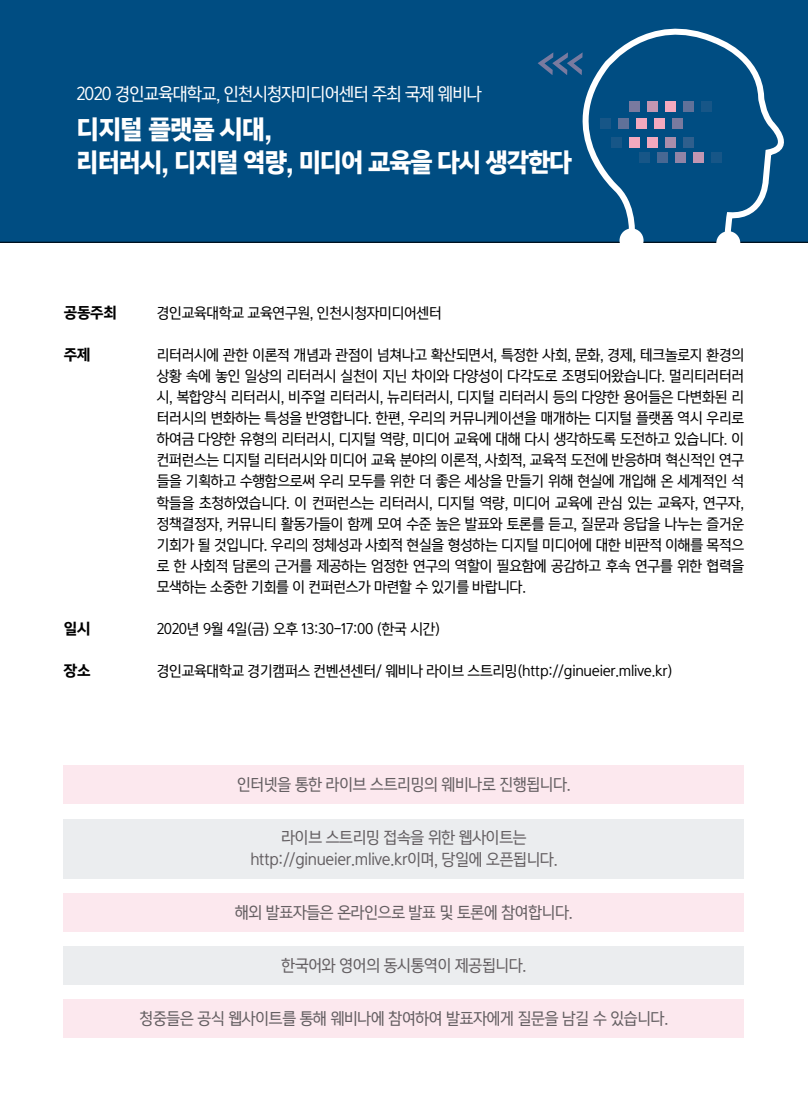
<style>
.page{position:relative;width:808px;height:1106px;background:#fff}
.page>*{position:absolute;margin:0;border:0;box-sizing:border-box;transform-origin:0 0}
.t1{font:24px/33px "Yoon Gothic Pro 790";letter-spacing:-.05em;color:#fff;scale:.93 1}
.t2{font:17.25px "Yoon Gothic Pro 750";letter-spacing:-.04em;color:#fff;scale:.93 1}
.t3{font:15.75px/22.5px "Yoon Gothic Pro 750";letter-spacing:-.02em;color:#635e61;text-align:center;scale:.93 1}
.t4{font:14.25px/21px "Yoon Gothic Pro 750";letter-spacing:-.02em;color:#000;text-align:justify;scale:.95 1}
.t5{font:14.25px "Yoon Gothic Pro 780";letter-spacing:-.02em;color:#000;scale:.95 1}
</style>
<div class="page">
<div style="left:0;top:0;width:808px;height:242px;background:#004d82"></div>
<svg style="left:538px;top:52px;width:16px;height:23px"></svg>
<svg style="left:554px;top:11px;width:241px;height:232px;background:#15598a"></svg>
<div style="left:619px;top:228px;width:24px;height:24px;background:#fff;border-radius:50%"></div>
<div style="left:716px;top:231px;width:24px;height:24px;background:#fff;border-radius:50%"></div>
<div style="left:64px;top:765px;width:680px;height:39px;background:#fce8ee"></div>
<div style="left:64px;top:893px;width:680px;height:38px;background:#fce8ee"></div>
<div style="left:64px;top:999px;width:680px;height:38px;background:#fce8ee"></div>
<div style="left:64px;top:819px;width:680px;height:59px;background:#ebedef"></div>
<div style="left:64px;top:946px;width:680px;height:38px;background:#ebedef"></div>
<p class="t2" style="left:77px;top:82px;width:437px">2020 경인교육대학교, 인천시청자미디어센터 주최 국제 웨비나</p>
<h1 class="t1" style="left:77px;top:112px;width:534px">디지털 플랫폼 시대,<br>리터러시, 디지털 역량, 미디어 교육을 다시 생각한다</h1>
<p class="t5" style="left:64px;top:302px;width:58px">공동주최</p>
<p class="t4" style="left:157px;top:302px;width:301px">경인교육대학교 교육연구원, 인천시청자미디어센터</p>
<p class="t5" style="left:64px;top:344px;width:30px">주제</p>
<p class="t4" style="left:157px;top:344px;width:620px">리터러시에 관한 이론적 개념과 관점이 넘쳐나고 확산되면서, 특정한 사회, 문화, 경제, 테크놀로지 환경의 상황 속에 놓인 일상의 리터러시 실천이 지닌 차이와 다양성이 다각도로 조명되어왔습니다. 멀리티러터러 시, 복합양식 리터러시, 비주얼 리터러시, 뉴리터러시, 디지털 리터러시 등의 다양한 용어들은 다변화된 리 터러시의 변화하는 특성을 반영합니다. 한편, 우리의 커뮤니케이션을 매개하는 디지털 플랫폼 역시 우리로 하여금 다양한 유형의 리터러시, 디지털 역량, 미디어 교육에 대해 다시 생각하도록 도전하고 있습니다. 이 컨퍼런스는 디지털 리터러시와 미디어 교육 분야의 이론적, 사회적, 교육적 도전에 반응하며 혁신적인 연구 들을 기획하고 수행함으로써 우리 모두를 위한 더 좋은 세상을 만들기 위해 현실에 개입해 온 세계적인 석 학들을 초청하였습니다. 이 컨퍼런스는 리터러시, 디지털 역량, 미디어 교육에 관심 있는 교육자, 연구자, 정책결정자, 커뮤니티 활동가들이 함께 모여 수준 높은 발표와 토론를 듣고, 질문과 응답을 나누는 즐거운 기회가 될 것입니다. 우리의 정체성과 사회적 현실을 형성하는 디지털 미디어에 대한 비판적 이해를 목적으 로 한 사회적 담론의 근거를 제공하는 엄정한 연구의 역할이 필요함에 공감하고 후속 연구를 위한 협력을 모색하는 소중한 기회를 이 컨퍼런스가 마련할 수 있기를 바랍니다.</p>
<p class="t5" style="left:64px;top:617px;width:30px">일시</p>
<p class="t4" style="left:157px;top:618px;width:300px">2020년 9월 4일(금) 오후 13:30-17:00 (한국 시간)</p>
<p class="t5" style="left:64px;top:659px;width:30px">장소</p>
<p class="t4" style="left:157px;top:660px;width:544px">경인교육대학교 경기캠퍼스 컨벤션센터/ 웨비나 라이브 스트리밍(http://ginueier.mlive.kr)</p>
<p class="t3" style="left:237px;top:773px;width:360px">인터넷을 통한 라이브 스트리밍의 웨비나로 진행됩니다.</p>
<p class="t3" style="left:250px;top:825px;width:332px">라이브 스트리밍 접속을 위한 웹사이트는 http://ginueier.mlive.kr이며, 당일에 오픈됩니다.</p>
<p class="t3" style="left:235px;top:900px;width:365px">해외 발표자들은 온라인으로 발표 및 토론에 참여합니다.</p>
<p class="t3" style="left:281px;top:954px;width:265px">한국어와 영어의 동시통역이 제공됩니다.</p>
<p class="t3" style="left:140px;top:1007px;width:570px">청중들은 공식 웹사이트를 통해 웨비나에 참여하여 발표자에게 질문을 남길 수 있습니다.</p>
</div>
